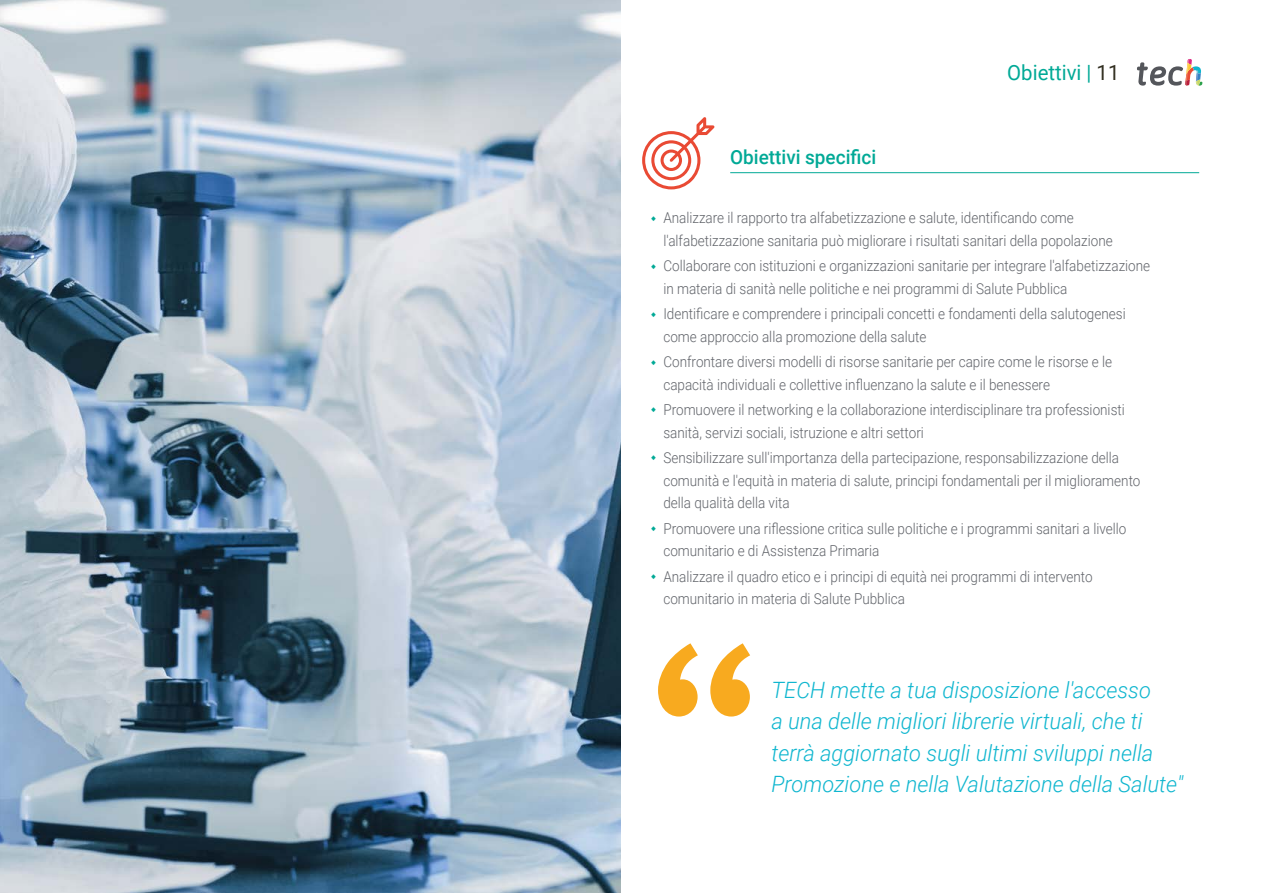
<style>
.page{position:relative;width:1263px;height:893px;background:#fff}
.page>*{position:absolute;margin:0;border:0;box-sizing:border-box;transform-origin:0 0}
.t1{font:italic 300 22.5px/31.5px "Roboto";color:#0fb6cf}
.t2{font:21px "Roboto";color:#00a996}
.t3{font:500 19.5px "Roboto";color:#00a996}
.t4{font:300 15px/22.5px "Roboto";color:#61646a;scale:.9 1}
.s1{color:#312e20}
</style>
<div class="page">
<hr style="left:730px;top:172px;width:469px;height:1px;background:#00a996">
<svg style="left:642px;top:117px;width:72px;height:72px"></svg>
<img style="left:0;top:0;width:621px;height:893px">
<svg style="left:658px;top:643px;width:92px;height:73px"></svg>
<svg style="left:1137px;top:59px;width:65px;height:27px"></svg>
<h3 class="t3" style="left:730px;top:144px;width:147px">Obiettivi specifici</h3>
<h2 class="t2" style="left:1007px;top:57px;width:114px">Obiettivi | <span class="s1">11</span></h2>
<p class="t4" style="left:663px;top:206px;width:501px">Analizzare il rapporto tra alfabetizzazione e salute, identificando come l'alfabetizzazione sanitaria può migliorare i risultati sanitari della popolazione</p>
<p class="t4" style="left:663px;top:254px;width:542px">Collaborare con istituzioni e organizzazioni sanitarie per integrare l'alfabetizzazione in materia di sanità nelle politiche e nei programmi di Salute Pubblica</p>
<p class="t4" style="left:663px;top:302px;width:515px">Identificare e comprendere i principali concetti e fondamenti della salutogenesi come approccio alla promozione della salute</p>
<p class="t4" style="left:663px;top:350px;width:500px">Confrontare diversi modelli di risorse sanitarie per capire come le risorse e le capacità individuali e collettive influenzano la salute e il benessere</p>
<p class="t4" style="left:663px;top:398px;width:514px">Promuovere il networking e la collaborazione interdisciplinare tra professionisti sanità, servizi sociali, istruzione e altri settori</p>
<p class="t4" style="left:663px;top:446px;width:531px">Sensibilizzare sull'importanza della partecipazione, responsabilizzazione della comunità e l'equità in materia di salute, principi fondamentali per il miglioramento della qualità della vita</p>
<p class="t4" style="left:663px;top:517px;width:516px">Promuovere una riflessione critica sulle politiche e i programmi sanitari a livello comunitario e di Assistenza Primaria</p>
<p class="t4" style="left:663px;top:564px;width:478px">Analizzare il quadro etico e i principi di equità nei programmi di intervento comunitario in materia di Salute Pubblica</p>
<h1 class="t1" style="left:771px;top:673px;width:413px">TECH mette a tua disposizione l'accesso<br>a una delle migliori librerie virtuali, che ti terrà aggiornato sugli ultimi sviluppi nella Promozione e nella Valutazione della Salute"</h1>
</div>
